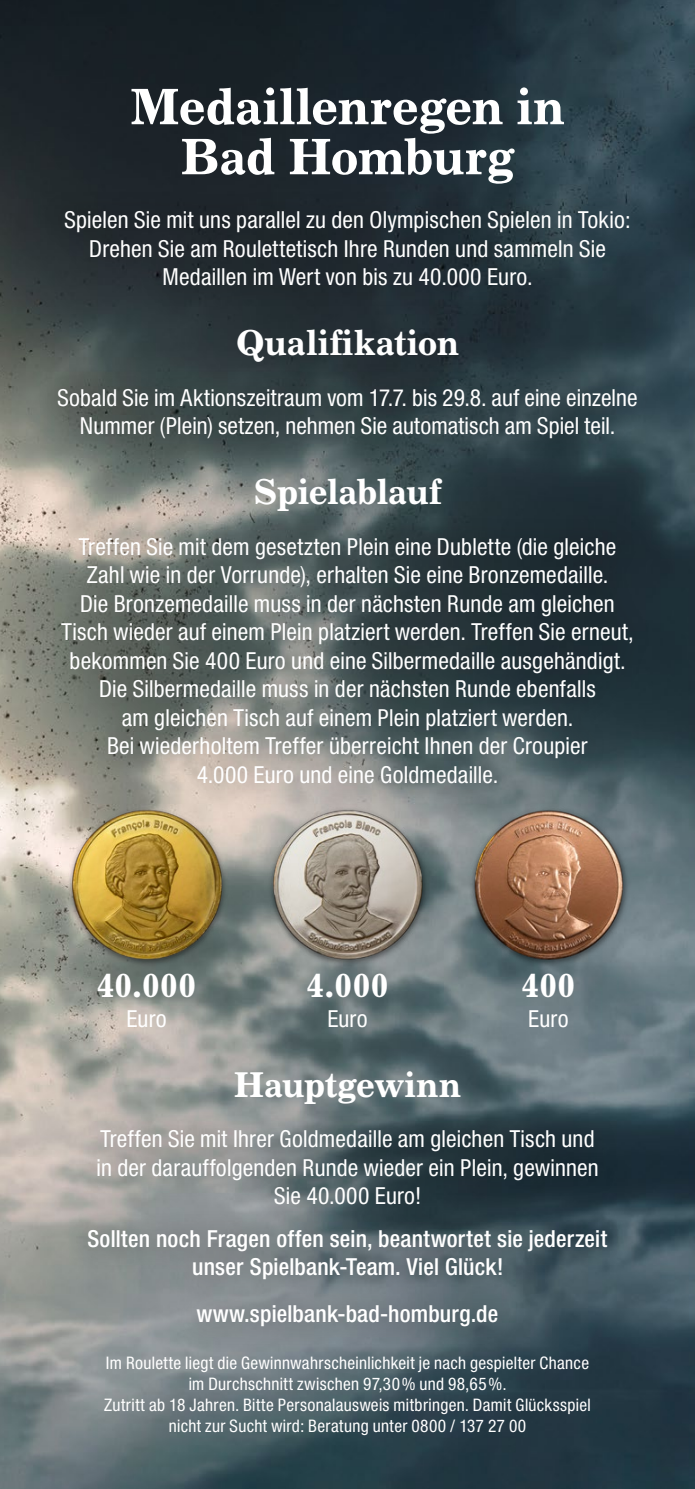
<style>
.page{position:relative;width:695px;height:1489px;background:#fff}
.page>*{position:absolute;margin:0;border:0;box-sizing:border-box;transform-origin:0 0}
.t1{font:700 50px/50px "Primus Antiqua BQ";letter-spacing:-.005em;color:#fff;text-align:center}
.t2{font:700 35px "Primus Antiqua BQ";color:#fff}
.t3{font:700 35px "Primus TB";letter-spacing:.015em;color:#fff}
.t4{font:23.75px/28.5px "Neue Helvetica Condensed BQ";letter-spacing:.01em;color:#fff;text-align:center}
.t5{font:500 23.75px/28.5px "Neue Helvetica Condensed BQ";letter-spacing:.01em;color:#fff;text-align:center}
.t6{font:17.5px/21px "Neue Helvetica Condensed BQ";letter-spacing:.02em;color:#fff;text-align:center}
</style>
<div class="page">
<img style="left:0;top:0;width:694px;height:1488px">
<div style="left:41px;top:186px;width:611px;height:124px;background:#000;opacity:.4"></div>
<div style="left:34px;top:363px;width:627px;height:98px;background:#000;opacity:.4"></div>
<div style="left:39px;top:513px;width:615px;height:295px;background:#000;opacity:.4"></div>
<div style="left:63px;top:1104px;width:568px;height:246px;background:#000;opacity:.4"></div>
<img style="left:57px;top:798px;width:179px;height:174px">
<img style="left:257px;top:798px;width:180px;height:174px">
<img style="left:458px;top:798px;width:180px;height:174px">
<h1 class="t1" style="left:130px;top:82px;width:435px">Medaillenregen in<br>Bad Homburg</h1>
<p class="t4" style="left:64px;top:206px;width:567px">Spielen Sie mit uns parallel zu den Olympischen Spielen in Tokio:<br>Drehen Sie am Roulettetisch Ihre Runden und sammeln Sie<br>Medaillen im Wert von bis zu 40.000 Euro.</p>
<h2 class="t2" style="left:236px;top:322px;width:224px">Qualifikation</h2>
<p class="t4" style="left:58px;top:383px;width:581px">Sobald Sie im Aktionszeitraum vom 17.7. bis 29.8. auf eine einzelne<br>Nummer (Plein) setzen, nehmen Sie automatisch am Spiel teil.</p>
<h2 class="t2" style="left:253px;top:471px;width:190px">Spielablauf</h2>
<p class="t4" style="left:61px;top:532px;width:573px">Treffen Sie mit dem gesetzten Plein eine Dublette (die gleiche Zahl wie in der Vorrunde), erhalten Sie eine Bronzemedaille.<br>Die Bronzemedaille muss in der nächsten Runde am gleichen Tisch wieder auf einem Plein platziert werden. Treffen Sie erneut, bekommen Sie 400 Euro und eine Silbermedaille ausgehändigt.<br>Die Silbermedaille muss in der nächsten Runde ebenfalls<br>am gleichen Tisch auf einem Plein platziert werden.<br>Bei wiederholtem Treffer überreicht Ihnen der Croupier<br>4.000 Euro und eine Goldmedaille.</p>
<h2 class="t3" style="left:97px;top:964px;width:101px">40.000</h2>
<p class="t4" style="left:126px;top:1004px;width:42px">Euro</p>
<h2 class="t3" style="left:306px;top:964px;width:84px">4.000</h2>
<p class="t4" style="left:327px;top:1004px;width:42px">Euro</p>
<h2 class="t2" style="left:234px;top:1063px;width:228px">Hauptgewinn</h2>
<h2 class="t3" style="left:521px;top:964px;width:55px">400</h2>
<p class="t4" style="left:528px;top:1004px;width:42px">Euro</p>
<p class="t4" style="left:96px;top:1124px;width:503px">Treffen Sie mit Ihrer Goldmedaille am gleichen Tisch und in der darauffolgenden Runde wieder ein Plein, gewinnen<br>Sie 40.000 Euro!</p>
<p class="t5" style="left:87px;top:1224px;width:521px">Sollten noch Fragen offen sein, beantwortet sie jederzeit unser Spielbank-Team. Viel Glück!</p>
<p class="t5" style="left:197px;top:1299px;width:303px">www.spielbank-bad-homburg.de</p>
<p class="t6" style="left:104px;top:1352px;width:488px">Im Roulette liegt die Gewinnwahrscheinlichkeit je nach gespielter Chance im Durchschnitt zwischen 97,30% und 98,65%.<br>Zutritt ab 18 Jahren. Bitte Personalausweis mitbringen. Damit Glücksspiel nicht zur Sucht wird: Beratung unter 0800 / 137 27 00</p>
</div>
